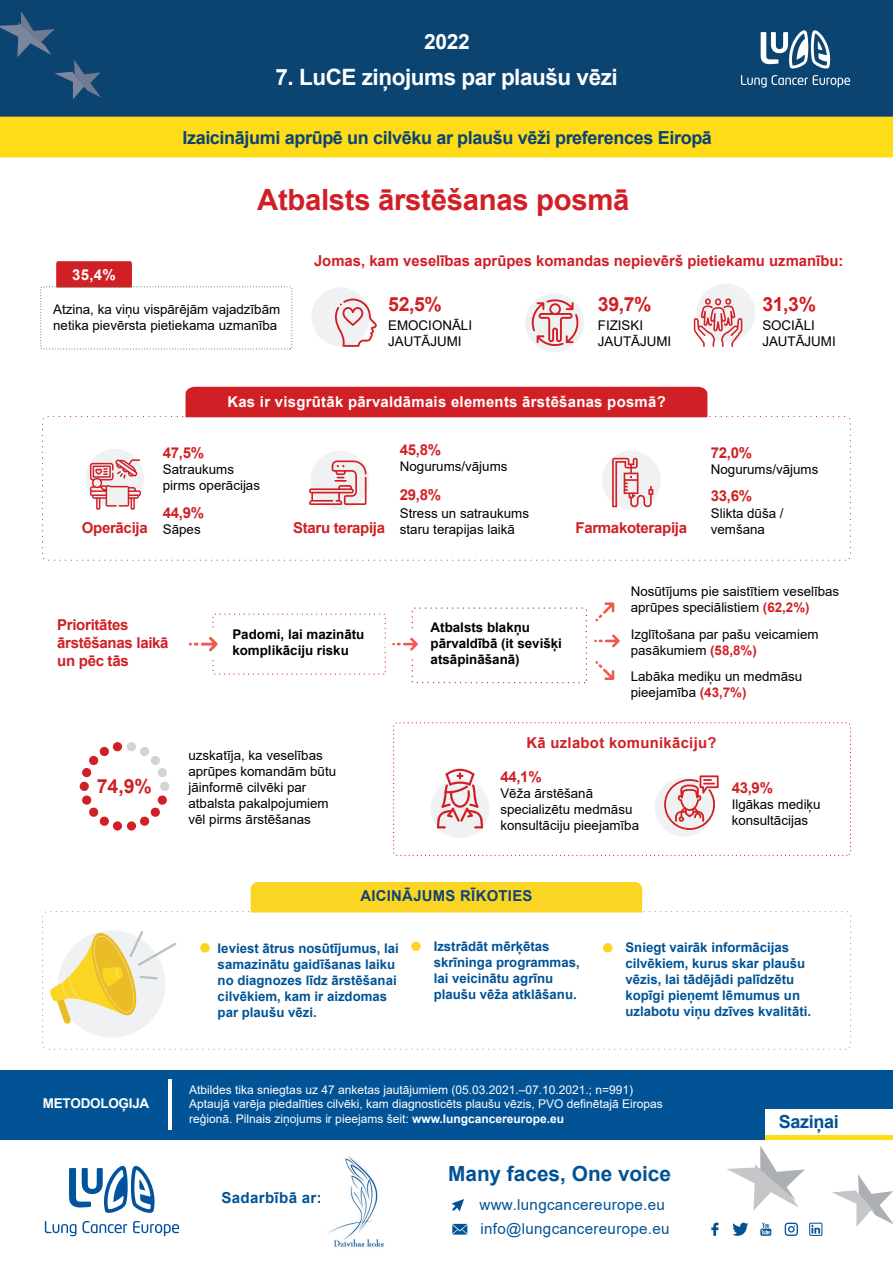
<style>
.page{position:relative;width:893px;height:1263px;background:#fff}
.page>*{position:absolute;margin:0;border:0;box-sizing:border-box;transform-origin:0 0}
.t1{font:700 29.25px "Arial";letter-spacing:-.01em;color:#d02026}
.t2{font:700 22.5px "Arial";letter-spacing:-.02em;color:#fff}
.t3{font:700 21px "Arial";color:#fff}
.t4{font:700 20.85px "Arial";color:#015396}
.t5{font:700 19.5px "Arial";letter-spacing:-.02em;color:#d02026}
.t6{font:700 18px "Arial";letter-spacing:-.02em;color:#0b4371}
.t7{font:700 18px "Arial";letter-spacing:-.02em;color:#015396}
.t8{font:15.15px "Arial";letter-spacing:.02em;color:#015396}
.t9{font:700 15.15px "Arial";letter-spacing:.02em;color:#015396}
.t10{font:700 15px/18px "Arial";letter-spacing:-.01em;color:#d02026}
.t11{font:700 15px "Arial";letter-spacing:.02em;color:#fff}
.t12{font:700 15px "Arial";letter-spacing:.02em;color:#d02026}
.t13{font:700 15px "Arial";letter-spacing:.02em;color:#114472}
.t14{font:700 13.5px "Arial";letter-spacing:-.02em;color:#fff}
.t15{font:13.35px/16px "Arial";color:#000001}
.t16{font:700 13.35px/16px "Arial";color:#015396}
.t17{font:700 13.35px/16px "Arial";color:#000001}
.t18{font:12px/14.4px "Arial";color:#fff}
.s1{font-weight:700;color:#d02026}
.s2{font-weight:700}
</style>
<div class="page">
<svg style="left:56px;top:261px;width:76px;height:26px;background:#cf2328"></svg>
<div style="left:40px;top:287px;width:252px;height:62px;border:1px dashed #1c8841;border-radius:2px"></div>
<div style="left:186px;top:387px;width:521px;height:29px;background:#d02026"></div>
<div style="left:42px;top:416px;width:809px;height:145px;border:1px dashed #d02026;border-radius:5px"></div>
<div style="left:393px;top:722px;width:458px;height:134px;border:1px dashed #d02026;border-radius:4px"></div>
<div style="left:212px;top:614px;width:174px;height:61px;border:1px dashed #d02026"></div>
<div style="left:412px;top:607px;width:175px;height:76px;border:1px dashed #d02026;border-radius:2px"></div>
<div style="left:311px;top:287px;width:59px;height:59px;background:#f0f1f2;border-radius:50%"></div>
<svg style="left:335px;top:299px;width:42px;height:48px"></svg>
<div style="left:525px;top:293px;width:59px;height:59px;background:#f0f1f2;border-radius:50%"></div>
<div style="left:696px;top:284px;width:59px;height:58px;background:#f0f1f2;border-radius:50%"></div>
<svg style="left:530px;top:298px;width:49px;height:48px"></svg>
<svg style="left:694px;top:298px;width:48px;height:49px"></svg>
<div style="left:85px;top:449px;width:59px;height:59px;background:#f0f1f2;border-radius:50%"></div>
<svg style="left:90px;top:459px;width:51px;height:51px"></svg>
<div style="left:80px;top:782px;width:9px;height:9px;background:#d02026;border-radius:50%"></div>
<div style="left:160px;top:782px;width:9px;height:9px;background:#d2d4d3;border-radius:50%"></div>
<svg style="left:82px;top:795px;width:27px;height:31px"></svg>
<svg style="left:140px;top:747px;width:27px;height:30px"></svg>
<div style="left:113px;top:821px;width:9px;height:10px;background:#d02026;border-radius:4px"></div>
<div style="left:126px;top:742px;width:10px;height:10px;background:#d2d4d3;border-radius:4px"></div>
<svg style="left:126px;top:821px;width:10px;height:10px"></svg>
<div style="left:113px;top:742px;width:9px;height:10px;background:#d02026;border-radius:4px"></div>
<svg style="left:140px;top:795px;width:27px;height:31px"></svg>
<svg style="left:82px;top:746px;width:27px;height:32px"></svg>
<div style="left:310px;top:451px;width:59px;height:59px;background:#f0f1f2;border-radius:50%"></div>
<svg style="left:309px;top:460px;width:57px;height:45px"></svg>
<div style="left:602px;top:451px;width:59px;height:59px;background:#f0f1f2;border-radius:50%"></div>
<svg style="left:612px;top:458px;width:41px;height:49px"></svg>
<svg style="left:188px;top:628px;width:30px;height:32px"></svg>
<svg style="left:385px;top:630px;width:33px;height:28px"></svg>
<svg style="left:594px;top:602px;width:26px;height:78px"></svg>
<div style="left:431px;top:779px;width:58px;height:59px;background:#f0f1f2;border-radius:50%"></div>
<svg style="left:437px;top:768px;width:46px;height:60px"></svg>
<div style="left:655px;top:778px;width:59px;height:58px;background:#f0f1f2;border-radius:50%"></div>
<svg style="left:663px;top:775px;width:56px;height:55px"></svg>
<div style="left:0;top:0;width:893px;height:130px;background:#0b4371"></div>
<div style="left:0;top:117px;width:893px;height:40px;background:#fedc18"></div>
<svg style="left:741px;top:75px;width:109px;height:13px"></svg>
<svg style="left:761px;top:30px;width:69px;height:39px"></svg>
<svg style="left:0;top:11px;width:101px;height:88px"></svg>
<div style="left:42px;top:911px;width:809px;height:139px;border:1px dashed #ae9329;border-radius:5px"></div>
<div style="left:58px;top:930px;width:107px;height:108px;background:#f0f1f2;border-radius:50%"></div>
<div style="left:200px;top:943px;width:10px;height:9px;background:#fbd523;border-radius:50%"></div>
<div style="left:411px;top:941px;width:10px;height:10px;background:#fbd523;border-radius:50%"></div>
<div style="left:603px;top:943px;width:9px;height:9px;background:#fbd523;border-radius:50%"></div>
<svg style="left:50px;top:930px;width:126px;height:94px"></svg>
<div style="left:251px;top:882px;width:391px;height:30px;background:#fbd523"></div>
<div style="left:0;top:1070px;width:893px;height:70px;background:#015396"></div>
<div style="left:765px;top:1109px;width:128px;height:31px;background:#fff"></div>
<div style="left:765px;top:1135px;width:128px;height:5px;background:#fedc18"></div>
<svg style="left:727px;top:1146px;width:78px;height:64px"></svg>
<svg style="left:832px;top:1174px;width:61px;height:53px"></svg>
<hr style="left:169px;top:1080px;width:3px;height:50px;background:#fff">
<svg style="left:452px;top:1224px;width:15px;height:10px"></svg>
<svg style="left:452px;top:1199px;width:12px;height:12px"></svg>
<svg style="left:760px;top:1223px;width:11px;height:13px"></svg>
<svg style="left:732px;top:1223px;width:16px;height:13px"></svg>
<svg style="left:711px;top:1223px;width:7px;height:13px"></svg>
<svg style="left:785px;top:1223px;width:13px;height:13px"></svg>
<svg style="left:809px;top:1223px;width:13px;height:13px"></svg>
<svg style="left:45px;top:1221px;width:31px;height:15px"></svg>
<svg style="left:133px;top:1221px;width:46px;height:15px"></svg>
<svg style="left:82px;top:1221px;width:45px;height:12px"></svg>
<svg style="left:69px;top:1166px;width:86px;height:47px"></svg>
<img style="left:328px;top:1156px;width:56px;height:92px">
<h3 class="t3" style="left:424px;top:27px;width:47px">2022</h3>
<h2 class="t2" style="left:275px;top:61px;width:344px">7. LuCE ziņojums par plaušu vēzi</h2>
<h3 class="t6" style="left:182px;top:125px;width:531px">Izaicinājumi aprūpē un cilvēku ar plaušu vēži preferences Eiropā</h3>
<p class="t11" style="left:72px;top:264px;width:45px">35,4%</p>
<h1 class="t1" style="left:257px;top:179px;width:374px">Atbalsts ārstēšanas posmā</h1>
<p class="t10" style="left:314px;top:252px;width:531px">Jomas, kam veselības aprūpes komandas nepievērš pietiekamu uzmanību:</p>
<p class="t15" style="left:53px;top:301px;width:229px">Atzina, ka viņu vispārējām vajadzībām netika pievērsta pietiekama uzmanība</p>
<h3 class="t5" style="left:388px;top:290px;width:55px">52,5%</h3>
<p class="t15" style="left:388px;top:317px;width:85px">EMOCIONĀLI<br>JAUTĀJUMI</p>
<h3 class="t5" style="left:598px;top:290px;width:55px">39,7%</h3>
<p class="t15" style="left:598px;top:317px;width:75px">FIZISKI<br>JAUTĀJUMI</p>
<p class="t11" style="left:227px;top:391px;width:440px">Kas ir visgrūtāk pārvaldāmais elements ārstēšanas posmā?</p>
<p class="t10" style="left:82px;top:518px;width:67px">Operācija</p>
<p class="t10" style="left:163px;top:443px;width:43px">47,5%</p>
<p class="t15" style="left:163px;top:461px;width:99px">Satraukums pirms operācijas</p>
<p class="t10" style="left:163px;top:504px;width:43px">44,9%</p>
<p class="t15" style="left:163px;top:521px;width:39px">Sāpes</p>
<p class="t10" style="left:293px;top:518px;width:93px">Staru terapija</p>
<p class="t10" style="left:400px;top:441px;width:43px">45,8%</p>
<p class="t15" style="left:400px;top:458px;width:109px">Nogurums/vājums</p>
<p class="t10" style="left:400px;top:486px;width:43px">29,8%</p>
<p class="t15" style="left:400px;top:505px;width:131px">Stress un satraukums staru terapijas laikā</p>
<p class="t10" style="left:575px;top:518px;width:113px">Farmakoterapija</p>
<h3 class="t5" style="left:762px;top:290px;width:55px">31,3%</h3>
<p class="t15" style="left:762px;top:317px;width:75px">SOCIĀLI<br>JAUTĀJUMI</p>
<p class="t10" style="left:711px;top:444px;width:43px">72,0%</p>
<p class="t15" style="left:711px;top:461px;width:109px">Nogurums/vājums</p>
<p class="t10" style="left:711px;top:487px;width:43px">33,6%</p>
<p class="t15" style="left:711px;top:505px;width:74px">Slikta dūša / vemšana</p>
<p class="t10" style="left:57px;top:616px;width:113px">Prioritātes ārstēšanas laikā un pēc tās</p>
<p class="t17" style="left:431px;top:619px;width:133px">Atbalsts blakņu pārvaldībā (it sevišķi atsāpināšanā)</p>
<p class="t17" style="left:232px;top:627px;width:134px">Padomi, lai mazinātu komplikāciju risku</p>
<p class="t15" style="left:631px;top:583px;width:210px">Nosūtījums pie saistītiem veselības aprūpes speciālistiem <span class="s1">(62,2%)</span></p>
<p class="t15" style="left:631px;top:626px;width:189px">Izglītošana par pašu veicamiem pasākumiem <span class="s1">(58,8%)</span></p>
<p class="t15" style="left:631px;top:668px;width:173px">Labāka mediķu un medmāsu pieejamība <span class="s1">(43,7%)</span></p>
<h3 class="t5" style="left:97px;top:772px;width:57px">74,9%</h3>
<p class="t14" style="left:43px;top:1094px;width:108px">METODOLOĢIJA</p>
<p class="t15" style="left:188px;top:747px;width:149px">uzskatīja, ka veselības aprūpes komandām būtu jāinformē cilvēki par atbalsta pakalpojumiem vēl pirms ārstēšanas</p>
<p class="t12" style="left:526px;top:732px;width:192px">Kā uzlabot komunikāciju?</p>
<p class="t10" style="left:500px;top:768px;width:43px">44,1%</p>
<p class="t15" style="left:500px;top:785px;width:140px">Vēža ārstēšanā specializētu medmāsu konsultāciju pieejamība</p>
<p class="t10" style="left:732px;top:778px;width:43px">43,9%</p>
<p class="t15" style="left:732px;top:796px;width:91px">Ilgākas mediķu konsultācijas</p>
<p class="t13" style="left:360px;top:886px;width:174px">AICINĀJUMS RĪKOTIES</p>
<p class="t16" style="left:218px;top:940px;width:183px">Ieviest ātrus nosūtījumus, lai samazinātu gaidīšanas laiku no diagnozes līdz ārstēšanai cilvēkiem, kam ir aizdomas par plaušu vēzi.</p>
<p class="t16" style="left:434px;top:938px;width:147px">Izstrādāt mērķētas skrīninga programmas, lai veicinātu agrīnu plaušu vēža atklāšanu.</p>
<p class="t16" style="left:625px;top:940px;width:187px">Sniegt vairāk informācijas cilvēkiem, kurus skar plaušu vēzis, lai tādējādi palīdzētu kopīgi pieņemt lēmumus un uzlabotu viņu dzīves kvalitāti.</p>
<p class="t18" style="left:189px;top:1082px;width:475px">Atbildes tika sniegtas uz 47 anketas jautājumiem (05.03.2021.–07.10.2021.; n=991)<br>Aptaujā varēja piedalīties cilvēki, kam diagnosticēts plaušu vēzis, PVO definētajā Eiropas reģionā. Pilnais ziņojums ir pieejams šeit: <span class="s2">www.lungcancereurope.eu</span></p>
<h3 class="t4" style="left:448px;top:1159px;width:224px">Many faces, One voice</h3>
<p class="t8" style="left:481px;top:1218px;width:190px">info@lungcancereurope.eu</p>
<p class="t9" style="left:221px;top:1187px;width:102px">Sadarbībā ar:</p>
<p class="t8" style="left:479px;top:1194px;width:187px">www.lungcancereurope.eu</p>
<h3 class="t7" style="left:779px;top:1109px;width:61px">Saziņai</h3>
</div>
